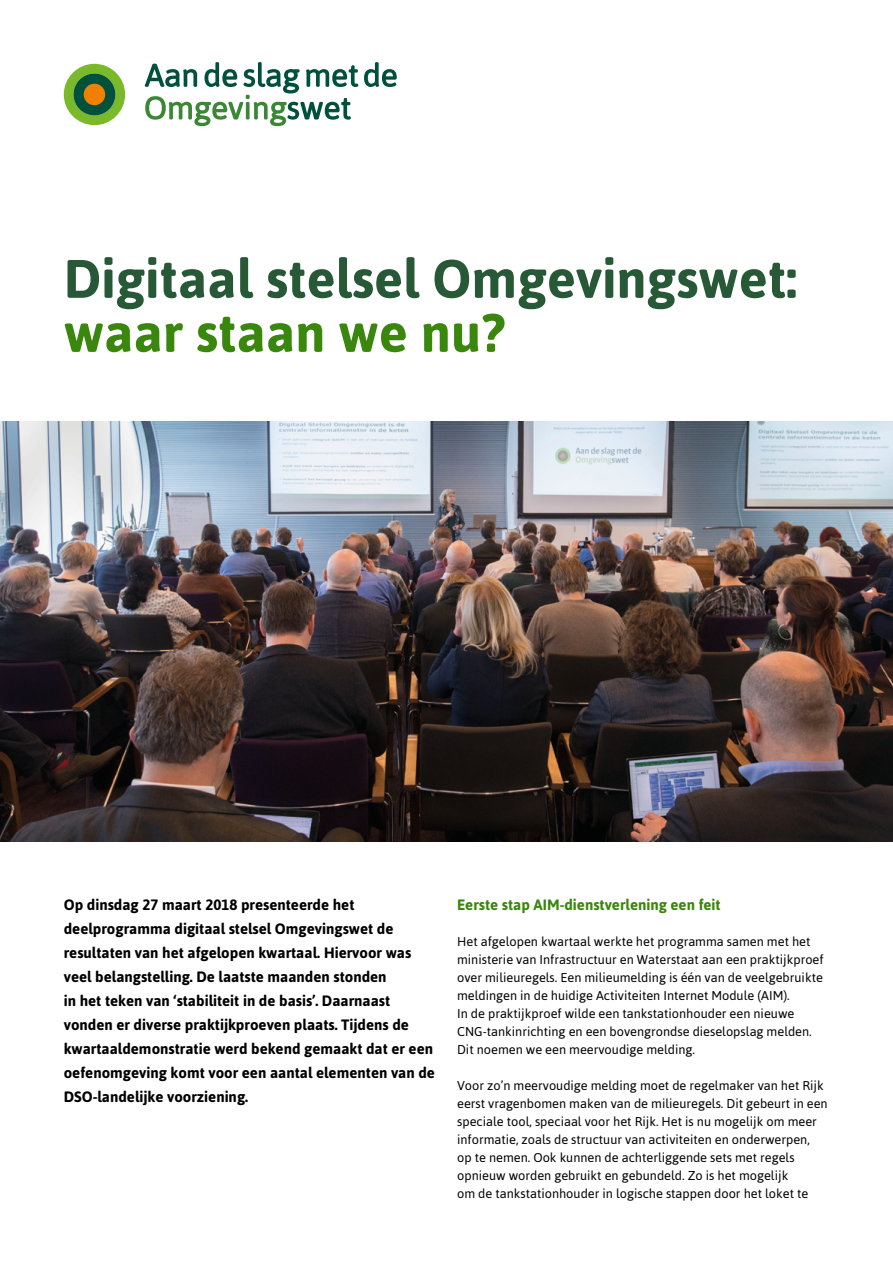
<style>
.page{position:relative;width:893px;height:1263px;background:#fff}
.page>*{position:absolute;margin:0;border:0;box-sizing:border-box;transform-origin:0 0}
.t1{font:700 54px "Asap";color:#275937}
.t2{font:700 54px "Asap";color:#39870c}
.t3{font:700 15px/24px "Asap";color:#000}
.t4{font:700 15px "Asap";color:#39870c}
.t5{font:12.75px/18px "Asap";color:#000}
</style>
<div class="page">
<svg style="left:64px;top:64px;width:61px;height:61px"></svg>
<div style="left:73px;top:73px;width:42px;height:42px;background:#00513c;border-radius:50%"></div>
<div style="left:84px;top:84px;width:21px;height:21px;background:#f08100;border-radius:50%"></div>
<svg style="left:364px;top:62px;width:33px;height:25px"></svg>
<svg style="left:145px;top:62px;width:213px;height:64px"></svg>
<img style="left:0;top:421px;width:893px;height:421px">
<h1 class="t1" style="left:64px;top:247px;width:735px">Digitaal stelsel Omgevingswet:</h1>
<h1 class="t2" style="left:64px;top:301px;width:443px">waar staan we nu?</h1>
<p class="t3" style="left:64px;top:892px;width:373px">Op dinsdag 27 maart 2018 presenteerde het deelprogramma digitaal stelsel Omgevingswet de resultaten van het afgelopen kwartaal. Hiervoor was veel belangstelling. De laatste maanden stonden<br>in het teken van ‘stabiliteit in de basis’. Daarnaast vonden er diverse praktijkproeven plaats. Tijdens de kwartaaldemonstratie werd bekend gemaakt dat er een oefenomgeving komt voor een aantal elementen van de DSO-landelijke voorziening.</p>
<p class="t4" style="left:457px;top:896px;width:265px">Eerste stap AIM-dienstverlening een feit</p>
<p class="t5" style="left:457px;top:932px;width:368px">Het afgelopen kwartaal werkte het programma samen met het ministerie van Infrastructuur en Waterstaat aan een praktijkproef over milieuregels. Een milieumelding is één van de veelgebruikte meldingen in de huidige Activiteiten Internet Module (AIM).<br>In de praktijkproef wilde een tankstationhouder een nieuwe CNG-tankinrichting en een bovengrondse dieselopslag melden.<br>Dit noemen we een meervoudige melding.</p>
<p class="t5" style="left:457px;top:1076px;width:372px">Voor zo’n meervoudige melding moet de regelmaker van het Rijk eerst vragenbomen maken van de milieuregels. Dit gebeurt in een speciale tool, speciaal voor het Rijk. Het is nu mogelijk om meer informatie, zoals de structuur van activiteiten en onderwerpen,<br>op te nemen. Ook kunnen de achterliggende sets met regels opnieuw worden gebruikt en gebundeld. Zo is het mogelijk<br>om de tankstationhouder in logische stappen door het loket te</p>
</div>
